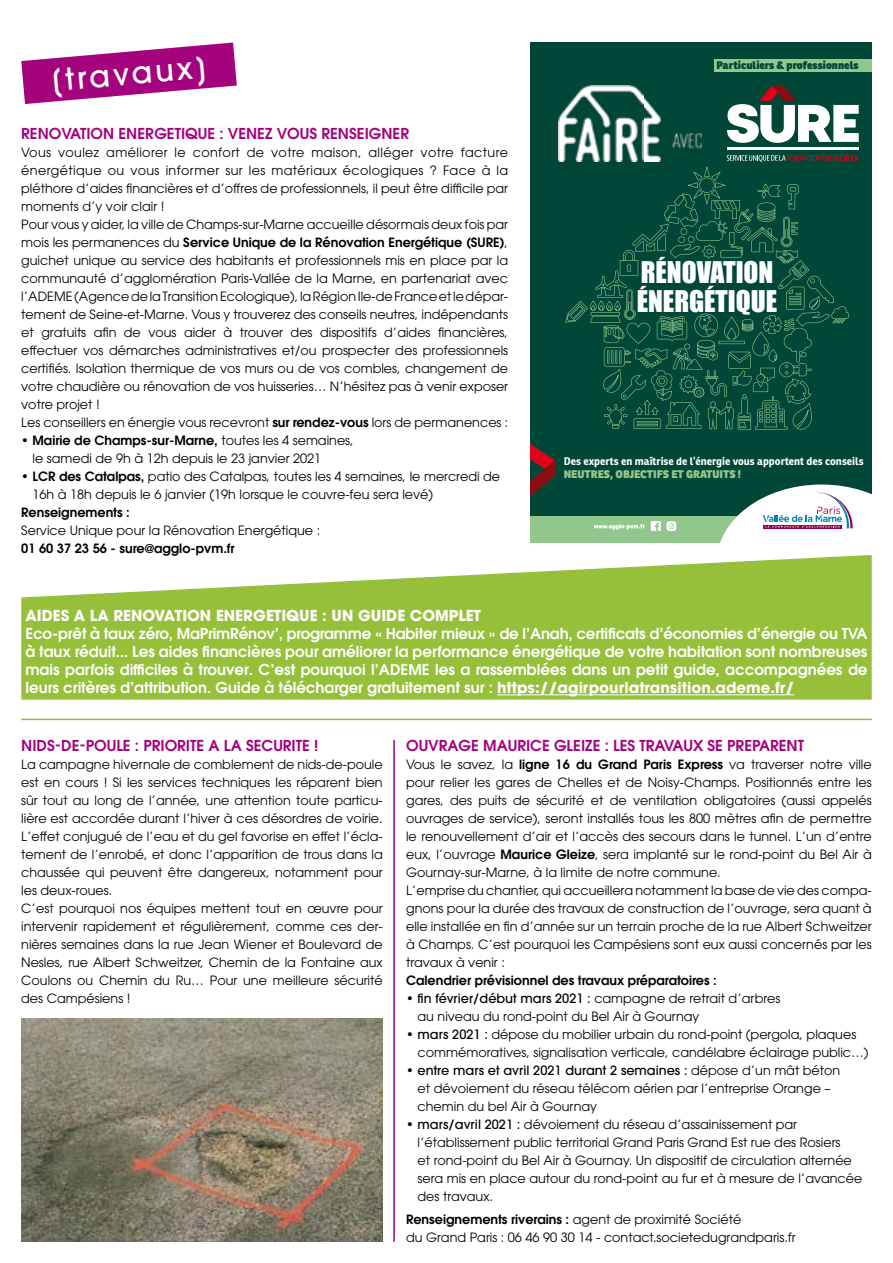
<style>
.page{position:relative;width:893px;height:1263px;background:#fff}
.page>*{position:absolute;margin:0;border:0;box-sizing:border-box;transform-origin:0 0}
.t1{font:500 30px "ITC Avant Garde Std";color:#fff}
.t2{font:27.45px/29.2px "Impact";color:#fff}
.t3{font:600 15px/18px "ITC Avant Garde Std";color:#fff;text-align:justify}
.t4{font:600 15px "ITC Avant Garde Std";color:#a5027d}
.t5{font:700 15px "ITC Avant Garde Std";color:#fff}
.t6{font:12.75px/18px "ITC Avant Garde Std";color:#000}
.t7{font:600 12.75px "ITC Avant Garde Std";color:#000}
.t8{font:700 10.8px "Ronnia";color:#fff}
.t9{font:800 10.8px "Ronnia";color:#91c68c}
.t10{font:800 10.8px "Ronnia";color:#004738}
.s1{font-weight:600}
.s2{font-weight:700}
.s3{font-weight:500}
</style>
<div class="page">
<svg style="left:21px;top:43px;width:216px;height:61px"></svg>
<hr style="left:393px;top:740px;width:2px;height:502px;background:#a5027d">
<div style="left:530px;top:43px;width:342px;height:474px;background:#004738"></div>
<svg style="left:565px;top:153px;width:294px;height:277px"></svg>
<svg style="left:727px;top:85px;width:132px;height:58px"></svg>
<hr style="left:727px;top:148px;width:132px;height:2px;background:#fff">
<div style="left:530px;top:516px;width:215px;height:26px;background:#91c68c"></div>
<svg style="left:720px;top:484px;width:152px;height:58px"></svg>
<svg style="left:594px;top:524px;width:51px;height:6px"></svg>
<svg style="left:651px;top:521px;width:25px;height:10px"></svg>
<div style="left:714px;top:59px;width:158px;height:13px;background:#91c68c"></div>
<svg style="left:530px;top:443px;width:25px;height:54px"></svg>
<img style="left:558px;top:85px;width:144px;height:76px">
<hr style="left:21px;top:719px;width:851px;height:1px;background:#96c03a">
<svg style="left:21px;top:555px;width:851px;height:145px;background:#a5c957"></svg>
<hr style="left:497px;top:694px;width:297px;height:1px;background:#fff">
<img style="left:21px;top:1018px;width:362px;height:224px">
<h1 class="t1" style="left:49px;top:61px;width:159px;rotate:-5deg">[travaux]</h1>
<p class="t4" style="left:21px;top:123px;width:389px">RENOVATION ENERGETIQUE : VENEZ VOUS RENSEIGNER</p>
<p class="t6" style="left:21px;top:143px;width:488px">Vous voulez améliorer le confort de votre maison, alléger votre facture énergétique ou vous informer sur les matériaux écologiques ? Face à la pléthore d’aides financières et d’offres de professionnels, il peut être difficile par moments d’y voir clair !<br>Pour vous y aider, la ville de Champs-sur-Marne accueille désormais deux fois par mois les permanences du <span class="s1">Service Unique de la Rénovation Energétique (SURE)</span>, guichet unique au service des habitants et professionnels mis en place par la communauté d’agglomération Paris-Vallée de la Marne, en partenariat avec l’ADEME (Agence de la Transition Ecologique), la Région Ile-de France et le dépar&shy;tement de Seine-et-Marne. Vous y trouverez des conseils neutres, indépendants et gratuits afin de vous aider à trouver des dispositifs d’aides financières, effectuer vos démarches administratives et/ou prospecter des professionnels certifiés. Isolation thermique de vos murs ou de vos combles, changement de votre chaudière ou rénovation de vos huisseries… N’hésitez pas à venir exposer votre projet !<br>Les conseillers en énergie vous recevront <span class="s1">sur rendez-vous</span> lors de permanences :</p>
<p class="t6" style="left:32px;top:431px;width:323px;text-indent:-11px"><span class="s1">• Mairie de Champs-sur-Marne,</span> toutes les 4 semaines, le samedi de 9h à 12h depuis le 23 janvier 2021</p>
<p class="t6" style="left:32px;top:467px;width:469px;text-indent:-11px"><span class="s1">• LCR des Catalpas,</span> patio des Catalpas, toutes les 4 semaines, le mercredi de<br>16h à 18h depuis le 6 janvier (19h lorsque le couvre-feu sera levé)</p>
<p class="t7" style="left:21px;top:504px;width:110px">Renseignements :</p>
<p class="t6" style="left:21px;top:521px;width:300px">Service Unique pour la Rénovation Energétique :</p>
<p class="t7" style="left:21px;top:540px;width:215px">01 60 37 23 56 - sure@agglo-pvm.fr</p>
<p class="t10" style="left:716px;top:58px;width:144px">Particuliers &amp; professionnels</p>
<h2 class="t2" style="left:637px;top:257px;width:142px">RÉNOVATION<br>ÉNERGÉTIQUE</h2>
<p class="t8" style="left:564px;top:454px;width:302px">Des experts en maîtrise de l’énergie vous apportent des conseils</p>
<p class="t9" style="left:564px;top:467px;width:179px">NEUTRES, OBJECTIFS ET GRATUITS !</p>
<p class="t5" style="left:26px;top:606px;width:457px">AIDES A LA RENOVATION ENERGETIQUE : UN GUIDE COMPLET</p>
<p class="t3" style="left:26px;top:624px;width:843px">Eco-prêt à taux zéro, MaPrimRénov’, programme « Habiter mieux » de l’Anah, certificats d’économies d’énergie ou TVA à taux réduit... Les aides financières pour améliorer la performance énergétique de votre habitation sont nombreuses mais parfois difficiles à trouver. C’est pourquoi l’ADEME les a rassemblées dans un petit guide, accompagnées de leurs critères d’attribution. Guide à télécharger gratuitement sur : <span class="s2">https://agirpourlatransition.ademe.fr/</span></p>
<p class="t4" style="left:21px;top:736px;width:299px">NIDS-DE-POULE : PRIORITE A LA SECURITE !</p>
<p class="t6" style="left:21px;top:755px;width:363px">La campagne hivernale de comblement de nids-de-poule est en cours ! Si les services techniques les réparent bien sûr tout au long de l’année, une attention toute particu&shy;lière est accordée durant l’hiver à ces désordres de voirie.<br>L’effet conjugué de l’eau et du gel favorise en effet l’écla&shy;tement de l’enrobé, et donc l’apparition de trous dans la chaussée qui peuvent être dangereux, notamment pour les deux-roues.<br>C’est pourquoi nos équipes mettent tout en œuvre pour intervenir rapidement et régulièrement, comme ces der&shy;nières semaines dans la rue Jean Wiener et Boulevard de Nesles, rue Albert Schweitzer, Chemin de la Fontaine aux Coulons ou Chemin du Ru… Pour une meilleure sécurité des Campésiens !</p>
<p class="t4" style="left:406px;top:736px;width:399px">OUVRAGE MAURICE GLEIZE : LES TRAVAUX SE PREPARENT</p>
<p class="t6" style="left:406px;top:755px;width:467px">Vous le savez, la <span class="s1">ligne 16 du Grand Paris Express</span> va traverser notre ville pour relier les gares de Chelles et de Noisy-Champs. Positionnés entre les gares, des puits de sécurité et de ventilation obligatoires (aussi appelés ouvrages de service), seront installés tous les 800 mètres afin de permettre le renouvellement d’air et l’accès des secours dans le tunnel. L’un d’entre eux, l’ouvrage <span class="s1">Maurice Gleize</span>, sera implanté sur le rond-point du Bel Air à Gournay-sur-Marne, à la limite de notre commune.<br>L’emprise du chantier, qui accueillera notamment la base de vie des compa&shy;gnons pour la durée des travaux de construction de l’ouvrage, sera quant à elle installée en fin d’année sur un terrain proche de la rue Albert Schweitzer à Champs. C’est pourquoi les Campésiens sont eux aussi concernés par les travaux à venir :</p>
<p class="t7" style="left:406px;top:972px;width:312px">Calendrier prévisionnel des travaux préparatoires :</p>
<p class="t6" style="left:418px;top:989px;width:364px;text-indent:-11px"><span class="s3">• fin février/début mars 2021 :</span> campagne de retrait d’arbres au niveau du rond-point du Bel Air à Gournay</p>
<p class="t6" style="left:418px;top:1025px;width:453px;text-indent:-11px"><span class="s3">• mars 2021 :</span> dépose du mobilier urbain du rond-point (pergola, plaques commémoratives, signalisation verticale, candélabre éclairage public…)</p>
<p class="t6" style="left:418px;top:1061px;width:424px;text-indent:-11px"><span class="s3">• entre mars et avril 2021 durant 2 semaines :</span> dépose d’un mât béton et dévoiement du réseau télécom aérien par l’entreprise Orange – chemin du bel Air à Gournay</p>
<p class="t6" style="left:418px;top:1115px;width:446px;text-indent:-11px"><span class="s3">• mars/avril 2021 :</span> dévoiement du réseau d’assainissement par l’établissement public territorial Grand Paris Grand Est rue des Rosiers<br>et rond-point du Bel Air à Gournay. Un dispositif de circulation alternée sera mis en place autour du rond-point au fur et à mesure de l’avancée des travaux.</p>
<p class="t6" style="left:406px;top:1210px;width:391px"><span class="s1">Renseignements riverains :</span> agent de proximité Société<br>du Grand Paris : 06 46 90 30 14 - contact.societedugrandparis.fr</p>
</div>
